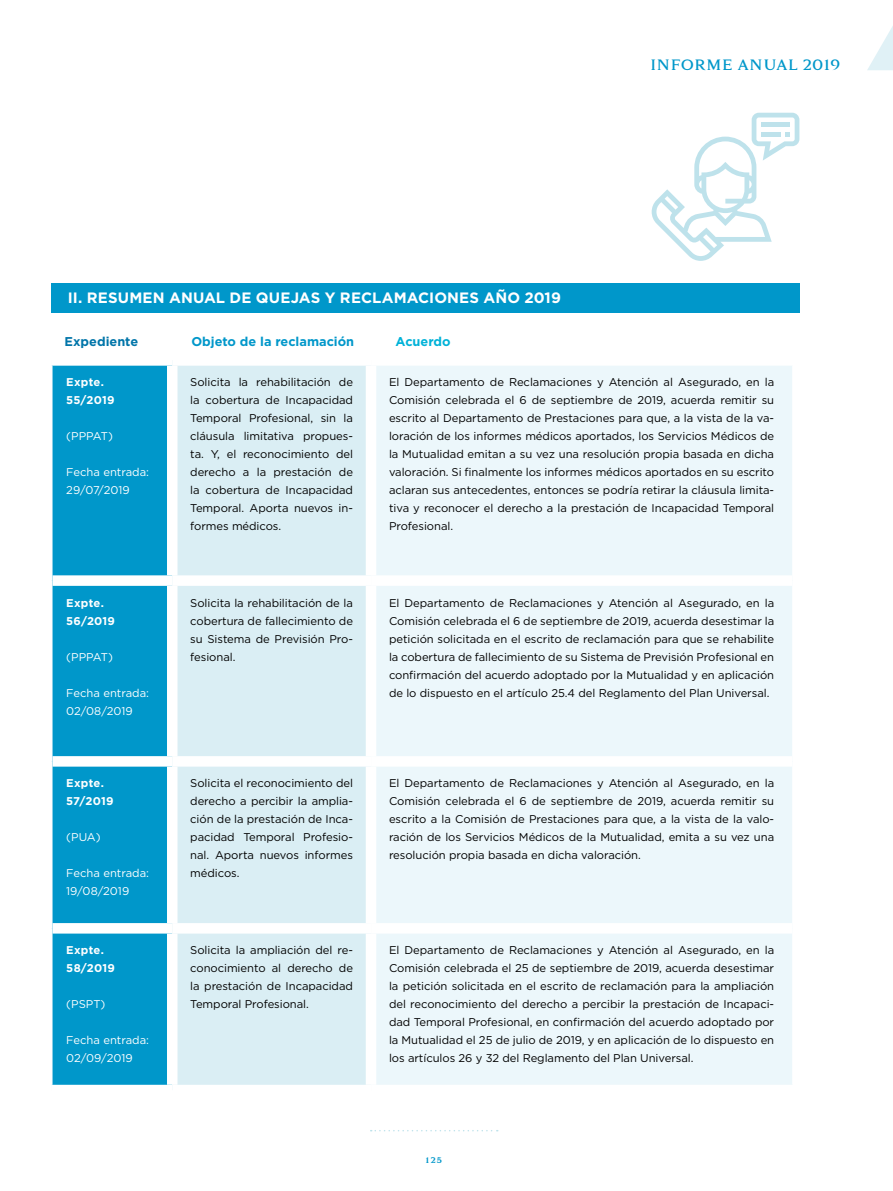
<style>
.page{position:relative;width:893px;height:1191px;background:#fff}
.page>*{position:absolute;margin:0;border:0;box-sizing:border-box;transform-origin:0 0}
.t1{font:700 15px "Gotham";letter-spacing:.01em;color:#fff}
.t2{font:500 15px "Tautz";letter-spacing:.01em;color:#0097ca}
.t3{font:700 12.75px "Gotham";color:#0097ca}
.t4{font:700 12.75px "Gotham";color:#0075a9}
.t5{font:700 12.75px "Gotham";color:#00b2d8}
.t6{font:11.25px/18px "Gotham";letter-spacing:-.005em;color:#000;text-align:justify}
.t7{font:11.25px/18px "Gotham";color:#fff}
.t8{font:700 11.25px/18px "Gotham";letter-spacing:.02em;color:#fff}
.t9{font:700 8.25px "Tautz";color:#0097ca}
</style>
<div class="page">
<svg style="left:371px;top:1130px;width:127px;height:1px"></svg>
<svg style="left:867px;top:26px;width:26px;height:44px"></svg>
<div style="left:53px;top:366px;width:114px;height:718px;background:#0097ca"></div>
<div style="left:177px;top:366px;width:189px;height:718px;background:#daeef4"></div>
<div style="left:376px;top:366px;width:416px;height:718px;background:#ecf7fb"></div>
<div style="left:53px;top:575px;width:119px;height:11px;background:#fff"></div>
<div style="left:172px;top:575px;width:199px;height:11px;background:#fff"></div>
<div style="left:371px;top:575px;width:421px;height:11px;background:#fff"></div>
<div style="left:53px;top:756px;width:119px;height:10px;background:#fff"></div>
<div style="left:172px;top:756px;width:199px;height:10px;background:#fff"></div>
<div style="left:371px;top:756px;width:421px;height:10px;background:#fff"></div>
<div style="left:53px;top:923px;width:119px;height:10px;background:#fff"></div>
<div style="left:172px;top:923px;width:199px;height:10px;background:#fff"></div>
<div style="left:371px;top:923px;width:421px;height:10px;background:#fff"></div>
<svg style="left:652px;top:113px;width:147px;height:148px"></svg>
<div style="left:51px;top:283px;width:748px;height:30px;background:#0097ca"></div>
<h1 class="t1" style="left:68px;top:288px;width:495px">II. RESUMEN ANUAL DE QUEJAS Y RECLAMACIONES AÑO 2019</h1>
<p class="t4" style="left:65px;top:333px;width:75px">Expediente</p>
<p class="t3" style="left:191px;top:333px;width:164px">Objeto de la reclamación</p>
<p class="t5" style="left:396px;top:333px;width:57px">Acuerdo</p>
<h1 class="t2" style="left:650px;top:55px;width:192px">INFORME ANUAL 2019</h1>
<p class="t8" style="left:66px;top:373px;width:50px">Expte.<br>55/2019</p>
<p class="t7" style="left:66px;top:427px;width:48px">(PPPAT)</p>
<p class="t7" style="left:66px;top:463px;width:84px">Fecha entrada:<br>29/07/2019</p>
<p class="t8" style="left:66px;top:593px;width:50px">Expte.<br>56/2019</p>
<p class="t7" style="left:66px;top:647px;width:48px">(PPPAT)</p>
<p class="t7" style="left:66px;top:683px;width:84px">Fecha entrada:<br>02/08/2019</p>
<p class="t8" style="left:66px;top:774px;width:49px">Expte.<br>57/2019</p>
<p class="t7" style="left:66px;top:828px;width:36px">(PUA)</p>
<p class="t7" style="left:66px;top:864px;width:84px">Fecha entrada:<br>19/08/2019</p>
<p class="t8" style="left:66px;top:941px;width:50px">Expte.<br>58/2019</p>
<p class="t7" style="left:66px;top:995px;width:41px">(PSPT)</p>
<p class="t7" style="left:66px;top:1031px;width:84px">Fecha entrada:<br>02/09/2019</p>
<p class="t6" style="left:190px;top:373px;width:164px">Solicita la rehabilitación de la cobertura de Incapacidad Temporal Profesional, sin la cláusula limitativa propues&shy;ta. Y, el reconocimiento del derecho a la prestación de la cobertura de Incapacidad Temporal. Aporta nuevos in&shy;formes médicos.</p>
<p class="t6" style="left:389px;top:373px;width:387px">El Departamento de Reclamaciones y Atención al Asegurado, en la Comisión celebrada el 6 de septiembre de 2019, acuerda remitir su escrito al Departamento de Prestaciones para que, a la vista de la va&shy;loración de los informes médicos aportados, los Servicios Médicos de la Mutualidad emitan a su vez una resolución propia basada en dicha valoración. Si finalmente los informes médicos aportados en su escrito aclaran sus antecedentes, entonces se podría retirar la cláusula limita&shy;tiva y reconocer el derecho a la prestación de Incapacidad Temporal Profesional.</p>
<p class="t6" style="left:190px;top:593px;width:164px">Solicita la rehabilitación de la cobertura de fallecimiento de su Sistema de Previsión Pro&shy;fesional.</p>
<p class="t6" style="left:389px;top:593px;width:387px">El Departamento de Reclamaciones y Atención al Asegurado, en la Comisión celebrada el 6 de septiembre de 2019, acuerda desestimar la petición solicitada en el escrito de reclamación para que se rehabilite la cobertura de fallecimiento de su Sistema de Previsión Profesional en confirmación del acuerdo adoptado por la Mutualidad y en aplicación de lo dispuesto en el artículo 25.4 del Reglamento del Plan Universal.</p>
<p class="t6" style="left:190px;top:774px;width:164px">Solicita el reconocimiento del derecho a percibir la amplia&shy;ción de la prestación de Inca&shy;pacidad Temporal Profesio&shy;nal. Aporta nuevos informes médicos.</p>
<p class="t6" style="left:389px;top:774px;width:387px">El Departamento de Reclamaciones y Atención al Asegurado, en la Comisión celebrada el 6 de septiembre de 2019, acuerda remitir su escrito a la Comisión de Prestaciones para que, a la vista de la valo&shy;ración de los Servicios Médicos de la Mutualidad, emita a su vez una resolución propia basada en dicha valoración.</p>
<p class="t6" style="left:190px;top:941px;width:164px">Solicita la ampliación del re&shy;conocimiento al derecho de la prestación de Incapacidad Temporal Profesional.</p>
<p class="t6" style="left:389px;top:941px;width:387px">El Departamento de Reclamaciones y Atención al Asegurado, en la Comisión celebrada el 25 de septiembre de 2019, acuerda desestimar la petición solicitada en el escrito de reclamación para la ampliación del reconocimiento del derecho a percibir la prestación de Incapaci&shy;dad Temporal Profesional, en confirmación del acuerdo adoptado por la Mutualidad el 25 de julio de 2019, y en aplicación de lo dispuesto en los artículos 26 y 32 del Reglamento del Plan Universal.</p>
<p class="t9" style="left:425px;top:1154px;width:18px">125</p>
</div>
